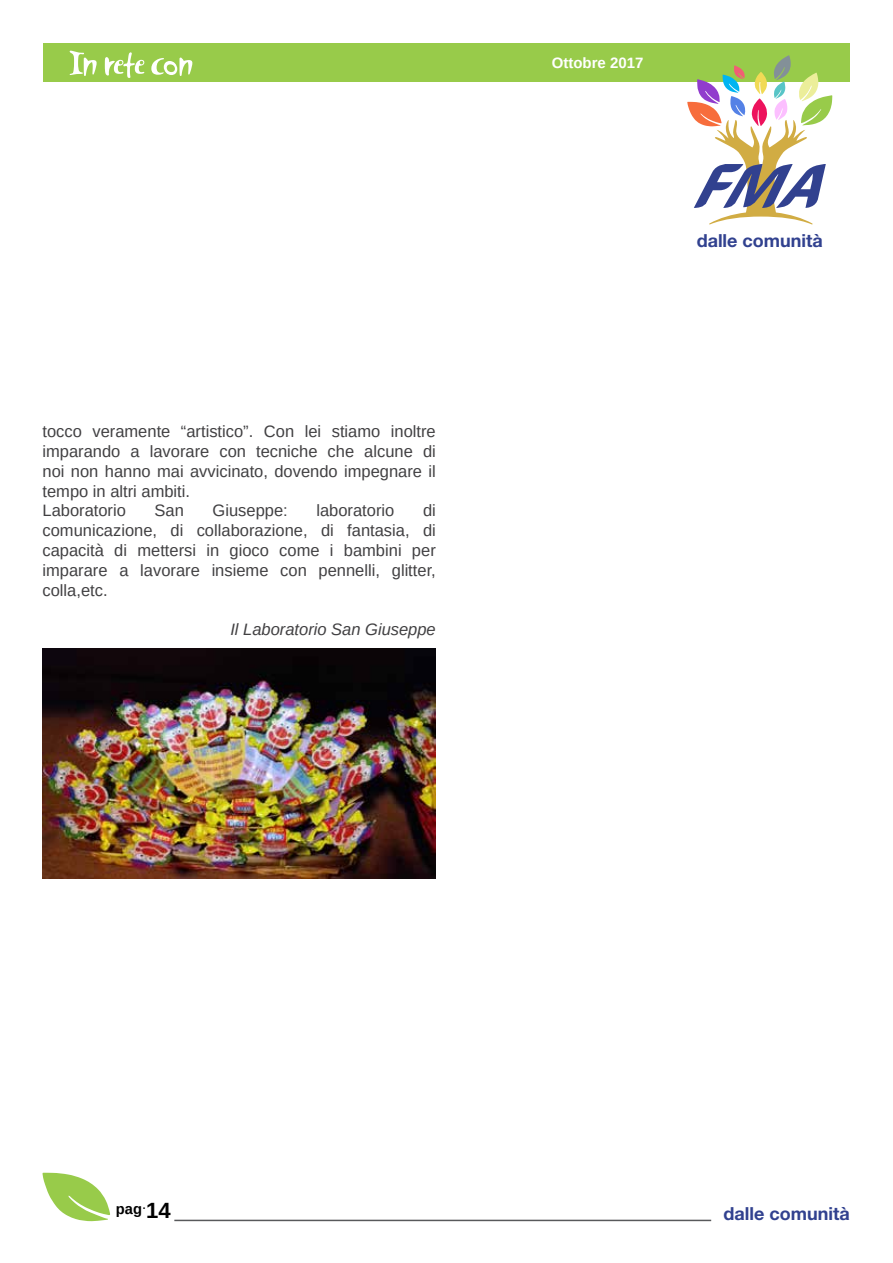
<style>
.page{position:relative;width:893px;height:1263px;background:#fff}
.page>*{position:absolute;margin:0;border:0;box-sizing:border-box;transform-origin:0 0}
.t1{font:700 18px "Helvetica Neue LT Std";color:#31418f}
.t2{font:16.5px/19.8px "Arimo";color:#414042}
.t3{font:italic 16.5px "Arimo";color:#414042}
.t4{font:700 15px "Arimo";color:#fff}
.t5{font:700 14.7px "Arimo";color:#000}
.s1{font-size:22.05px}
</style>
<div class="page">
<div style="left:43px;top:43px;width:807px;height:39px;background:#98cb4a"></div>
<svg style="left:70px;top:51px;width:122px;height:27px"></svg>
<svg style="left:42px;top:1173px;width:68px;height:48px"></svg>
<hr style="left:174px;top:1220px;width:537px;height:1px;background:#58595b">
<svg style="left:687px;top:55px;width:145px;height:169px"></svg>
<img style="left:43px;top:648px;width:393px;height:230px">
<p class="t2" style="left:43px;top:422px;width:395px">tocco veramente “artistico”. Con lei stiamo inoltre imparando a lavorare con tecniche che alcune di noi non hanno mai avvicinato, dovendo impegnare il tempo in altri ambiti.<br>Laboratorio</p>
<p class="t2" style="left:43px;top:501px;width:395px;text-align:justify;text-indent:380px">di comunicazione, di collaborazione, di fantasia, di capacità di mettersi in gioco come i bambini per imparare a lavorare insieme con pennelli, glitter, colla,etc.</p>
<p class="t3" style="left:230px;top:618px;width:207px">Il Laboratorio San Giuseppe</p>
<p class="t2" style="left:155px;top:501px;width:31px">San</p>
<p class="t2" style="left:213px;top:501px;width:77px">Giuseppe:</p>
<p class="t2" style="left:316px;top:501px;width:79px">laboratorio</p>
<p class="t4" style="left:552px;top:52px;width:93px">Ottobre 2017</p>
<p class="t1" style="left:697px;top:229px;width:128px">dalle comunità</p>
<p class="t5" style="left:116px;top:1198px;width:56px">pag<sup>.</sup><span class="s1">14</span></p>
<p class="t1" style="left:723px;top:1203px;width:128px">dalle comunità</p>
</div>
